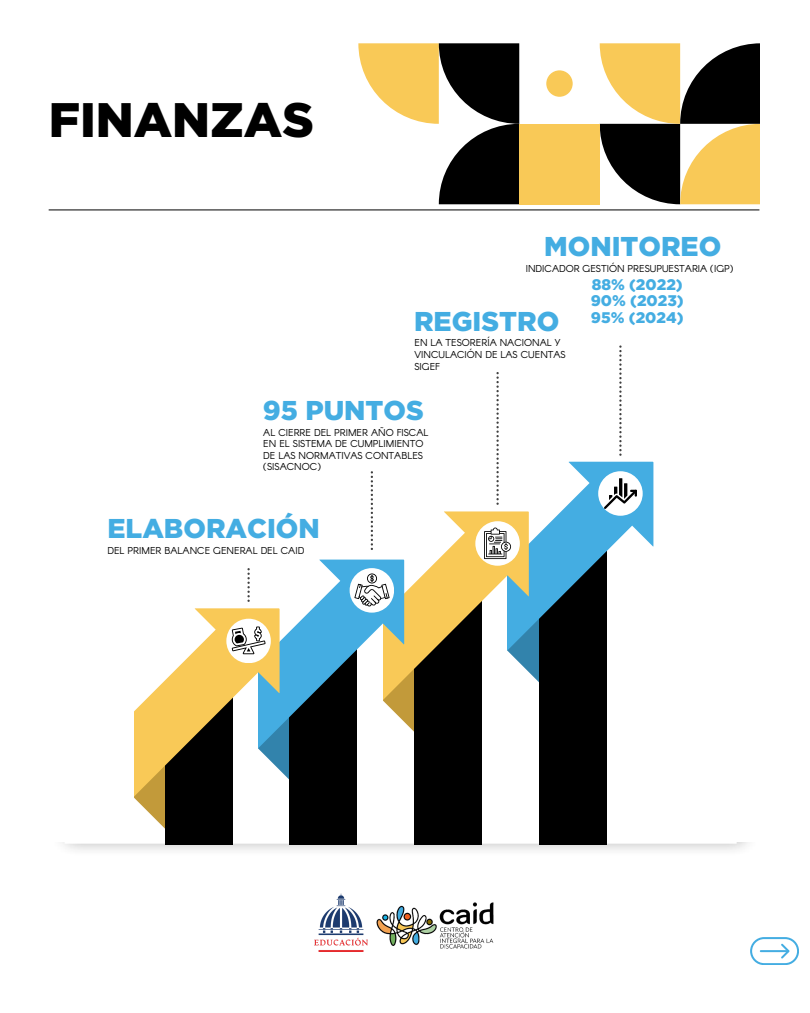
<style>
.page{position:relative;width:810px;height:1013px;background:#fff}
.page>*{position:absolute;margin:0;border:0;box-sizing:border-box;transform-origin:0 0}
.t1{font:900 48.4px "Gotham HTF";color:#000}
.t2{font:900 27.2px "Gotham HTF";color:#44ade2}
.t3{font:900 15.4px/16.5px "Gotham HTF";color:#44ade2;text-align:justify}
.t4{font:9.8px/11.6px "Arcon";color:#000}
</style>
<div class="page">
<hr style="left:49px;top:209px;width:710px;height:1px;background:#000">
<svg style="left:358px;top:43px;width:161px;height:161px"></svg>
<svg style="left:600px;top:43px;width:160px;height:161px"></svg>
<div style="left:519px;top:124px;width:81px;height:80px;background:#f9c957"></div>
<div style="left:546px;top:70px;width:27px;height:27px;background:#f9c957;border-radius:50%"></div>
<svg style="left:750px;top:937px;width:49px;height:27px"></svg>
<hr style="left:760px;top:950px;width:29px;height:2px;background:#44ade2">
<svg style="left:529px;top:652px;width:10px;height:30px"></svg>
<div style="left:539px;top:546px;width:67px;height:298px;background:#000"></div>
<svg style="left:529px;top:461px;width:124px;height:191px"></svg>
<svg style="left:404px;top:701px;width:10px;height:31px"></svg>
<div style="left:414px;top:596px;width:68px;height:248px;background:#000"></div>
<svg style="left:370px;top:511px;width:159px;height:190px"></svg>
<svg style="left:280px;top:749px;width:10px;height:36px"></svg>
<div style="left:290px;top:644px;width:67px;height:200px;background:#000"></div>
<svg style="left:280px;top:559px;width:124px;height:190px"></svg>
<svg style="left:134px;top:798px;width:31px;height:31px"></svg>
<div style="left:165px;top:692px;width:67px;height:152px;background:#000"></div>
<svg style="left:134px;top:608px;width:146px;height:190px"></svg>
<div style="left:226px;top:618px;width:45px;height:45px;background:#fff;border-radius:50%"></div>
<div style="left:350px;top:568px;width:44px;height:44px;background:#fff;border-radius:50%"></div>
<div style="left:475px;top:521px;width:45px;height:44px;background:#fff;border-radius:50%"></div>
<div style="left:598px;top:471px;width:45px;height:45px;background:#fff;border-radius:50%"></div>
<img style="left:62px;top:842px;width:686px;height:8px">
<svg style="left:247px;top:568px;width:3px;height:34px"></svg>
<svg style="left:371px;top:471px;width:2px;height:79px"></svg>
<svg style="left:496px;top:372px;width:3px;height:133px"></svg>
<svg style="left:619px;top:345px;width:3px;height:111px"></svg>
<svg style="left:232px;top:626px;width:34px;height:28px"></svg>
<svg style="left:354px;top:573px;width:36px;height:33px"></svg>
<svg style="left:484px;top:527px;width:27px;height:32px"></svg>
<svg style="left:604px;top:478px;width:33px;height:31px"></svg>
<img style="left:376px;top:902px;width:118px;height:47px">
<img style="left:314px;top:893px;width:54px;height:58px">
<p class="t1" style="left:49px;top:92px;width:267px">FINANZAS</p>
<h2 class="t2" style="left:544px;top:231px;width:179px">MONITOREO</h2>
<h3 class="t3" style="left:591px;top:276px;width:95px">88% (2022)<br>90% (2023)<br>95% (2024)</h3>
<p class="t4" style="left:526px;top:262px;width:209px">INDICADOR GESTIÓN PRESUPUESTARIA (IGP)</p>
<p class="t2" style="left:414px;top:305px;width:147px">REGISTRO</p>
<p class="t4" style="left:414px;top:337px;width:153px">EN LA TESORERÍA NACIONAL Y<br>VINCULACIÓN DE LAS CUENTAS<br>SIGEF</p>
<h1 class="t2" style="left:263px;top:394px;width:163px">95 PUNTOS</h1>
<p class="t4" style="left:263px;top:426px;width:167px">AL CIERRE DEL PRIMER AÑO FISCAL<br>EN EL SISTEMA DE CUMPLIMIENTO<br>DE LAS NORMATIVAS CONTABLES (SISACNOC)</p>
<h2 class="t2" style="left:108px;top:513px;width:214px">ELABORACIÓN</h2>
<h2 class="t4" style="left:108px;top:544px;width:198px">DEL PRIMER BALANCE GENERAL DEL CAID</h2>
</div>
